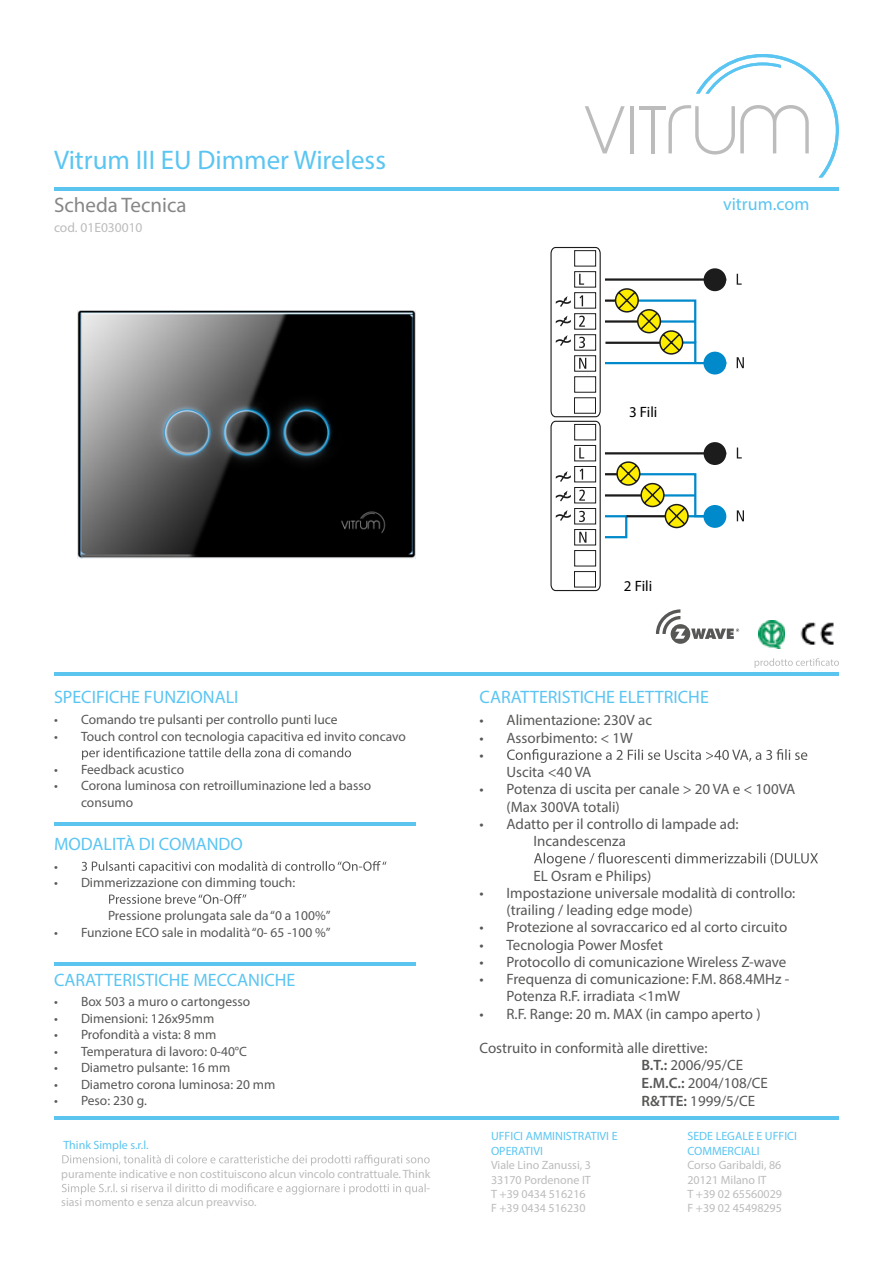
<style>
.page{position:relative;width:893px;height:1263px;background:#fff}
.page>*{position:absolute;margin:0;border:0;box-sizing:border-box;transform-origin:0 0}
.t1{font:27px "Myriad Pro";color:#5bc5f2}
.t2{font:21px "Myriad Pro";color:#878787}
.t3{font:18px "Myriad Pro";color:#5bc5f2}
.t4{font:15px/17.2px "Myriad Pro";color:#575756}
.t5{font:15px "Myriad Pro";color:#000}
.t6{font:13.5px/16.5px "Myriad Pro";color:#575756}
.t7{font:13.5px "Myriad Pro";color:#bcbcbc}
.t8{font:12px/14.4px "Myriad Pro";color:#bcbcbc}
.t9{font:12px/14.4px "Myriad Pro";color:#5bc5f2}
.t10{font:12px "Myriad Pro";color:#5cc5ef}
.s1{font-weight:600}
</style>
<div class="page">
<hr style="left:54px;top:673px;width:785px;height:3px;background:#5cc5ef">
<hr style="left:54px;top:1116px;width:785px;height:3px;background:#5cc5ef">
<svg style="left:62px;top:1154px;width:368px;height:12px"></svg>
<svg style="left:62px;top:1183px;width:364px;height:11px"></svg>
<hr style="left:639px;top:106px;width:27px;height:4px;background:#bcbcbc">
<svg style="left:585px;top:106px;width:40px;height:47px"></svg>
<hr style="left:630px;top:106px;width:3px;height:47px;background:#bcbcbc">
<hr style="left:651px;top:106px;width:3px;height:47px;background:#bcbcbc">
<svg style="left:668px;top:54px;width:171px;height:123px"></svg>
<hr style="left:54px;top:187px;width:785px;height:3px;background:#5cc5ef">
<img style="left:800px;top:622px;width:33px;height:23px">
<img style="left:758px;top:620px;width:27px;height:29px">
<svg style="left:754px;top:658px;width:85px;height:10px"></svg>
<svg style="left:656px;top:609px;width:83px;height:35px"></svg>
<svg style="left:82px;top:747px;width:269px;height:13px"></svg>
<svg style="left:82px;top:861px;width:304px;height:12px"></svg>
<svg style="left:109px;top:894px;width:137px;height:10px"></svg>
<svg style="left:507px;top:749px;width:300px;height:14px"></svg>
<svg style="left:534px;top:852px;width:284px;height:14px"></svg>
<hr style="left:54px;top:823px;width:361px;height:3px;background:#5cc5ef">
<hr style="left:54px;top:962px;width:361px;height:3px;background:#5cc5ef">
<div style="left:703px;top:505px;width:23px;height:23px;background:#008acc;border-radius:50%"></div>
<div style="left:704px;top:442px;width:22px;height:23px;background:#1c1c1c;border-radius:50%"></div>
<hr style="left:605px;top:452px;width:121px;height:2px;background:#1c1c1c">
<hr style="left:605px;top:473px;width:24px;height:2px;background:#1c1c1c">
<div style="left:604px;top:515px;width:23px;height:23px;border:2px solid #008acc"></div>
<svg style="left:737px;top:447px;width:5px;height:11px"></svg>
<svg style="left:737px;top:510px;width:7px;height:11px"></svg>
<hr style="left:605px;top:494px;width:45px;height:3px;background:#1c1c1c">
<svg style="left:616px;top:461px;width:95px;height:68px"></svg>
<div style="left:703px;top:352px;width:23px;height:22px;background:#008acc;border-radius:50%"></div>
<div style="left:704px;top:268px;width:22px;height:23px;background:#1c1c1c;border-radius:50%"></div>
<hr style="left:605px;top:278px;width:121px;height:3px;background:#1c1c1c">
<hr style="left:605px;top:299px;width:25px;height:3px;background:#1c1c1c">
<hr style="left:605px;top:362px;width:121px;height:2px;background:#008acc">
<svg style="left:737px;top:274px;width:5px;height:11px"></svg>
<svg style="left:737px;top:357px;width:7px;height:11px"></svg>
<hr style="left:605px;top:342px;width:61px;height:2px;background:#1c1c1c">
<hr style="left:605px;top:320px;width:42px;height:3px;background:#1c1c1c">
<svg style="left:550px;top:246px;width:51px;height:346px"></svg>
<svg style="left:614px;top:288px;width:83px;height:77px"></svg>
<img style="left:78px;top:311px;width:337px;height:247px">
<h1 class="t1" style="left:54px;top:143px;width:333px">Vitrum III EU Dimmer Wireless</h1>
<h2 class="t2" style="left:54px;top:192px;width:134px">Scheda Tecnica</h2>
<p class="t3" style="left:723px;top:193px;width:88px">vitrum.com</p>
<p class="t7" style="left:54px;top:219px;width:90px">cod. 01E030010</p>
<p class="t5" style="left:629px;top:403px;width:30px">3 Fili</p>
<p class="t3" style="left:54px;top:686px;width:186px">SPECIFICHE FUNZIONALI</p>
<p class="t6" style="left:54px;top:711px;width:285px">• Comando tre pulsanti per controllo punti luce</p>
<p class="t6" style="left:54px;top:728px;width:354px">• Touch control con tecnologia capacitiva ed invito concavo</p>
<p class="t6" style="left:54px;top:761px;width:132px">• Feedback acustico</p>
<p class="t6" style="left:81px;top:777px;width:292px;text-indent:-27px">• Corona luminosa con retroilluminazione led a basso consumo</p>
<p class="t3" style="left:54px;top:833px;width:191px">MODALITÀ DI COMANDO</p>
<p class="t6" style="left:54px;top:858px;width:5px">•</p>
<p class="t6" style="left:54px;top:874px;width:243px">• Dimmerizzazione con dimming touch:</p>
<p class="t6" style="left:108px;top:907px;width:224px">Pressione prolungata sale da “0 a 100%”</p>
<p class="t6" style="left:54px;top:924px;width:278px">• Funzione ECO sale in modalità “0- 65 -100 %”</p>
<p class="t3" style="left:54px;top:968px;width:243px">CARATTERISTICHE MECCANICHE</p>
<p class="t6" style="left:54px;top:993px;width:198px">• Box 503 a muro o cartongesso</p>
<p class="t6" style="left:54px;top:1010px;width:162px">• Dimensioni: 126x95mm</p>
<p class="t6" style="left:54px;top:1026px;width:164px">• Profondità a vista: 8 mm</p>
<p class="t6" style="left:54px;top:1043px;width:195px">• Temperatura di lavoro: 0-40°C</p>
<p class="t6" style="left:54px;top:1059px;width:178px">• Diametro pulsante: 16 mm</p>
<p class="t6" style="left:54px;top:1076px;width:223px">• Diametro corona luminosa: 20 mm</p>
<p class="t6" style="left:54px;top:1092px;width:94px">• Peso: 230 g.</p>
<p class="t10" style="left:63px;top:1137px;width:87px">Think Simple s.r.l.</p>
<p class="t8" style="left:61px;top:1166px;width:371px">puramente indicative e non costituiscono alcun vincolo contrattuale. Think</p>
<p class="t8" style="left:427px;top:1181px;width:5px">-</p>
<p class="t8" style="left:61px;top:1195px;width:197px">siasi momento e senza alcun preavviso.</p>
<p class="t5" style="left:624px;top:577px;width:30px">2 Fili</p>
<p class="t3" style="left:479px;top:686px;width:231px">CARATTERISTICHE ELETTRICHE</p>
<p class="t4" style="left:479px;top:711px;width:174px">• Alimentazione: 230V ac</p>
<p class="t4" style="left:479px;top:729px;width:155px">• Assorbimento: &lt; 1W</p>
<p class="t4" style="left:479px;top:746px;width:6px">•</p>
<p class="t4" style="left:506px;top:763px;width:86px">Uscita &lt;40 VA</p>
<p class="t4" style="left:506px;top:780px;width:290px;text-indent:-27px">• Potenza di uscita per canale &gt; 20 VA e &lt; 100VA (Max 300VA totali)</p>
<p class="t4" style="left:533px;top:815px;width:207px;text-indent:-54px">• Adatto per il controllo di lampade ad:<br>Incandescenza</p>
<p class="t4" style="left:533px;top:867px;width:119px">EL Osram e Philips)</p>
<p class="t4" style="left:506px;top:884px;width:290px;text-indent:-27px">• Impostazione universale modalità di controllo: (trailing / leading edge mode)</p>
<p class="t4" style="left:479px;top:918px;width:309px">• Protezione al sovraccarico ed al corto circuito</p>
<p class="t4" style="left:479px;top:936px;width:185px">• Tecnologia Power Mosfet</p>
<p class="t4" style="left:479px;top:953px;width:308px">• Protocollo di comunicazione Wireless Z-wave</p>
<p class="t4" style="left:506px;top:970px;width:284px;text-indent:-27px">• Frequenza di comunicazione: F.M. 868.4MHz -<br>Potenza R.F. irradiata &lt;1mW</p>
<p class="t4" style="left:479px;top:1005px;width:283px">• R.F. Range: 20 m. MAX (in campo aperto )</p>
<p class="t4" style="left:641px;top:1039px;width:128px;text-indent:-162px">Costruito in conformità alle direttive:<br><span class="s1">B.T.:</span> 2006/95/CE<br><span class="s1">E.M.C.:</span> 2004/108/CE<br><span class="s1">R&amp;TTE:</span> 1999/5/CE</p>
<p class="t9" style="left:491px;top:1129px;width:128px">UFFICI AMMINISTRATIVI E<br>OPERATIVI</p>
<p class="t8" style="left:491px;top:1158px;width:101px">Viale Lino Zanussi, 3<br>33170 Pordenone IT<br>T +39 0434 516216<br>F +39 0434 516230</p>
<p class="t9" style="left:687px;top:1129px;width:111px">SEDE LEGALE E UFFICI<br>COMMERCIALI</p>
<p class="t8" style="left:687px;top:1158px;width:96px">Corso Garibaldi, 86<br>20121 Milano IT<br>T +39 02 65560029<br>F +39 02 45498295</p>
</div>
